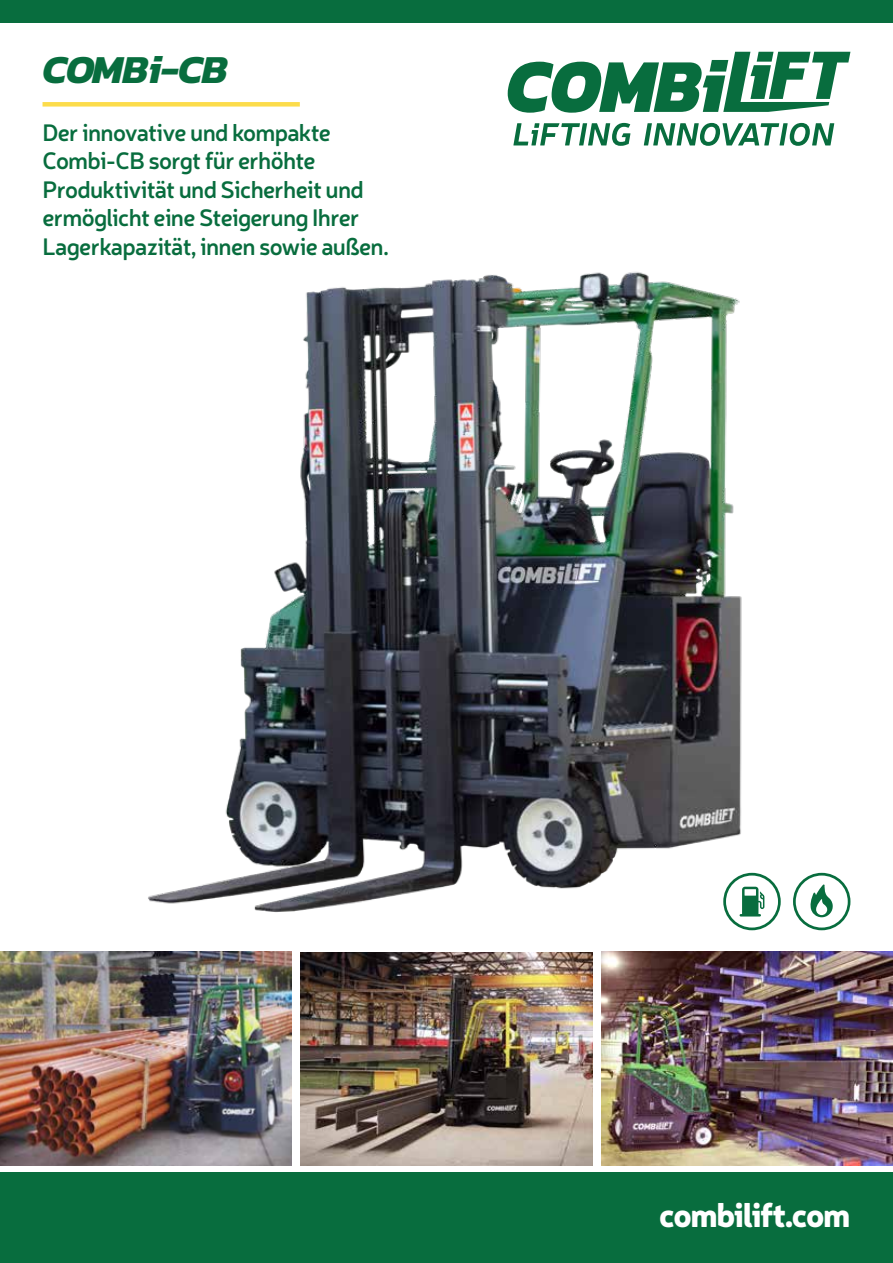
<style>
.page{position:relative;width:893px;height:1263px;background:#fff}
.page>*{position:absolute;margin:0;border:0;box-sizing:border-box;transform-origin:0 0}
.t1{font:italic 700 40.05px "Kanit";letter-spacing:-.02em;color:#086d3e}
.t2{font:900 33px "Neris";letter-spacing:-.04em;color:#fff}
.t3{font:600 23.7px/28.5px "Neris";letter-spacing:-.03em;color:#086d3e}
</style>
<div class="page">
<div style="left:0;top:1172px;width:893px;height:91px;background:#086d3e"></div>
<div style="left:0;top:0;width:893px;height:22px;background:#086d3e"></div>
<svg style="left:508px;top:52px;width:342px;height:61px"></svg>
<svg style="left:513px;top:123px;width:117px;height:23px"></svg>
<svg style="left:644px;top:123px;width:190px;height:23px"></svg>
<div style="left:43px;top:102px;width:257px;height:5px;background:#fcdc4b"></div>
<img style="left:0;top:952px;width:292px;height:213px">
<img style="left:601px;top:952px;width:292px;height:213px">
<img style="left:300px;top:952px;width:292px;height:213px">
<svg style="left:733px;top:923px;width:38px;height:7px"></svg>
<img style="left:148px;top:272px;width:633px;height:651px">
<svg style="left:793px;top:873px;width:57px;height:57px"></svg>
<h1 class="t1" style="left:43px;top:39px;width:187px">COMBi-CB</h1>
<p class="t3" style="left:43px;top:117px;width:348px">Der innovative und kompakte<br>Combi-CB sorgt für erhöhte<br>Produktivität und Sicherheit und ermöglicht eine Steigerung Ihrer<br>Lagerkapazität, innen sowie außen.</p>
<h2 class="t2" style="left:659px;top:1191px;width:193px">combilift.com</h2>
</div>
